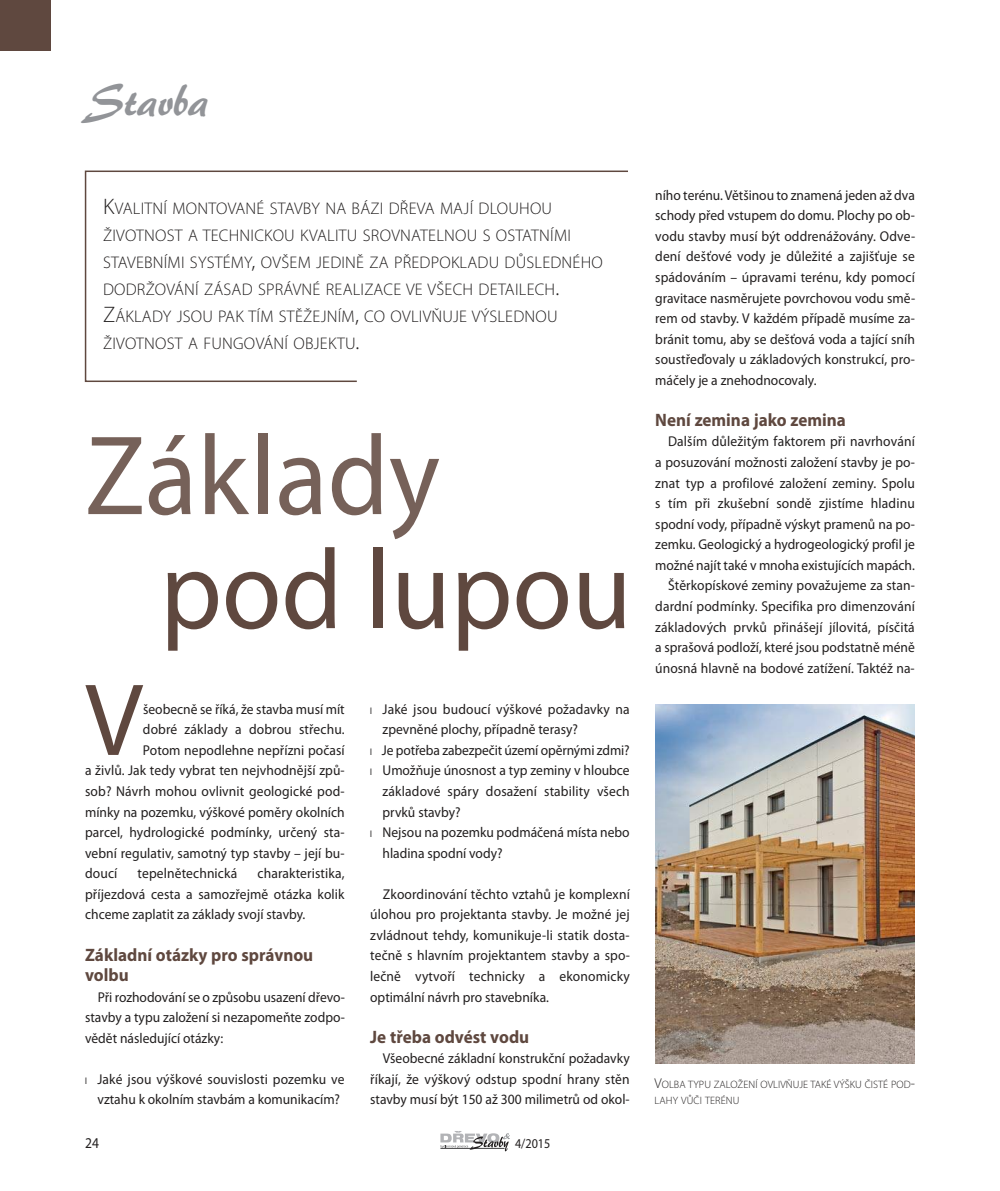
<style>
.page{position:relative;width:1000px;height:1191px;background:#fff}
.page>*{position:absolute;margin:0;border:0;box-sizing:border-box;transform-origin:0 0}
.t1{font:114px "Myriad Pro";color:#5f483f;scale:.95 1}
.t2{font:114px "Myriad Pro";color:#766159;scale:.95 1}
.t3{font:103.5px "Myriad Pro";color:#5f483f}
.t4{font:45px "Palette DCE";color:#929498;scale:.95 1}
.t5{font:700 18px/20.5px "Myriad Pro";color:#5f483f;scale:.95 1}
.t6{font:300 16.8px/27px "Myriad Pro";letter-spacing:.015em;color:#221f1f}
.t7{font:15px "Myriad Pro";color:#221f1f;scale:.9 1}
.t8{font:14.25px/20.5px "Myriad Pro";letter-spacing:.005em;color:#221f1f;text-align:justify;scale:.95 1}
.t9{font:13.5px "Myriad Pro";color:#221f1f;scale:.9 1}
.t10{font:300 10.65px/16.5px "Myriad Pro";letter-spacing:.005em;color:#221f1f}
.s1{font-size:22.5px}
.s2{font-size:14.25px}
</style>
<div class="page">
<svg style="left:440px;top:1131px;width:70px;height:20px"></svg>
<div style="left:0;top:0;width:51px;height:51px;background:#5f483f"></div>
<svg style="left:84px;top:170px;width:544px;height:212px"></svg>
<img style="left:655px;top:704px;width:259px;height:359px">
<h3 class="t4" style="left:85px;top:86px;width:131px">Stavba</h3>
<p class="t6" style="left:103px;top:195px;width:501px"><span class="s1">K</span>VALITNÍ MONTOVANÉ STAVBY NA BÁZI DŘEVA MAJÍ DLOUHOU ŽIVOTNOST A TECHNICKOU KVALITU SROVNATELNOU S OSTATNÍMI STAVEBNÍMI SYSTÉMY<span class="s1">,</span> OVŠEM JEDINĚ ZA PŘEDPOKLADU DŮSLEDNÉHO DODRŽOVÁNÍ ZÁSAD SPRÁVNÉ REALIZACE VE VŠECH DETAILECH<span class="s1">.<br>Z</span>ÁKLADY JSOU PAK TÍM STĚŽEJNÍM<span class="s1">,</span> CO OVLIVŇUJE VÝSLEDNOU ŽIVOTNOST A FUNGOVÁNÍ OBJEKTU<span class="s1">.</span></p>
<h1 class="t2" style="left:85px;top:433px;width:375px">Základy</h1>
<h1 class="t1" style="left:160px;top:547px;width:497px">pod lupou</h1>
<h2 class="t3" style="left:85px;top:681px;width:59px">V</h2>
<p class="t8" style="left:143px;top:700px;width:214px">šeobecně se říká, že stavba musí mít</p>
<p class="t8" style="left:143px;top:720px;width:214px">dobré základy a dobrou střechu.</p>
<p class="t8" style="left:143px;top:741px;width:214px">Potom nepodlehne nepřízni počasí</p>
<p class="t8" style="left:85px;top:761px;width:275px">a živlů. Jak tedy vybrat ten nejvhodnější způ-</p>
<p class="t8" style="left:85px;top:782px;width:275px">sob? Návrh mohou ovlivnit geologické pod-</p>
<p class="t8" style="left:85px;top:802px;width:275px">mínky na pozemku, výškové poměry okolních</p>
<p class="t8" style="left:85px;top:823px;width:274px">parcel, hydrologické podmínky, určený sta-</p>
<p class="t8" style="left:85px;top:843px;width:275px">vební regulativ, samotný typ stavby – její bu-</p>
<p class="t8" style="left:85px;top:864px;width:36px">doucí</p>
<p class="t8" style="left:137px;top:864px;width:107px">tepelnětechnická</p>
<p class="t8" style="left:85px;top:864px;width:275px;text-indent:172px">charakteristika, příjezdová cesta a samozřejmě otázka kolik chceme zaplatit za základy svojí stavby.</p>
<p class="t5" style="left:85px;top:944px;width:242px">Základní otázky pro správnou volbu</p>
<p class="t8" style="left:85px;top:987px;width:275px;text-indent:13px">Při rozhodování se o způsobu usazení dřevo&shy;stavby a typu založení si nezapomeňte zodpo&shy;vědět následující otázky:</p>
<p class="t8" style="left:85px;top:1070px;width:274px;text-align:center">● Jaké jsou výškové souvislosti pozemku ve vztahu k okolním stavbám a komunikacím?</p>
<p class="t8" style="left:382px;top:700px;width:261px;text-indent:-12px">● Jaké jsou budoucí výškové požadavky na zpevněné plochy, případně terasy?</p>
<p class="t8" style="left:370px;top:741px;width:275px">● Je potřeba zabezpečit území opěrnými zdmi?</p>
<p class="t8" style="left:382px;top:761px;width:262px;text-indent:-12px">● Umožňuje únosnost a typ zeminy v hloubce základové spáry dosažení stability všech prvků stavby?</p>
<p class="t8" style="left:382px;top:823px;width:261px;text-indent:-12px">● Nejsou na pozemku podmáčená místa nebo hladina spodní vody?</p>
<p class="t8" style="left:370px;top:885px;width:275px;text-indent:13px">Zkoordinování těchto vztahů je komplexní úlohou pro projektanta stavby. Je možné jej zvládnout tehdy, komunikuje-li statik dosta&shy;tečně s hlavním projektantem stavby a spo&shy;lečně vytvoří technicky a ekonomicky optimální návrh pro stavebníka.</p>
<p class="t5" style="left:370px;top:1026px;width:169px">Je třeba odvést vodu</p>
<p class="t8" style="left:370px;top:1049px;width:275px;text-indent:13px">Všeobecné základní konstrukční požadavky říkají, že výškový odstup spodní hrany stěn stavby musí být 150 až 300 milimetrů od okol-</p>
<p class="t7" style="left:85px;top:1137px;width:17px">24</p>
<p class="t9" style="left:515px;top:1138px;width:41px">4/2015</p>
<p class="t8" style="left:655px;top:186px;width:275px">ního terénu. Většinou to znamená jeden až dva schody před vstupem do domu. Plochy po ob&shy;vodu stavby musí být oddrenážovány. Odve&shy;dení dešťové vody je důležité a zajišťuje se spádováním – úpravami terénu, kdy pomocí gravitace nasměrujete povrchovou vodu smě&shy;rem od stavby. V každém případě musíme za&shy;bránit tomu, aby se dešťová voda a tající sníh soustřeďovaly u základových konstrukcí, pro&shy;máčely je a znehodnocovaly.</p>
<p class="t5" style="left:655px;top:409px;width:202px">Není zemina jako zemina</p>
<p class="t8" style="left:655px;top:432px;width:275px;text-align:right">Dalším důležitým faktorem při navrhování<br>a posuzování možnosti založení stavby je po&shy;znat typ a profilové založení zeminy. Spolu s tím při zkušební sondě zjistíme hladinu spodní vody, případně výskyt pramenů na po&shy;zemku. Geologický a hydrogeologický profil je možné najít také v mnoha existujících mapách.<br>Štěrkopískové zeminy považujeme za stan&shy;dardní podmínky. Specifika pro dimenzování základových prvků přinášejí jílovitá, písčitá a sprašová podloží, které jsou podstatně méně únosná hlavně na bodové zatížení. Taktéž na-</p>
<p class="t10" style="left:654px;top:1076px;width:262px"><span class="s2">V</span>OLBA TYPU ZALOŽENÍ OVLIVŇUJE TAKÉ VÝŠKU ČISTÉ POD<span class="s2">-<br></span>LAHY VŮČI TERÉNU</p>
</div>
